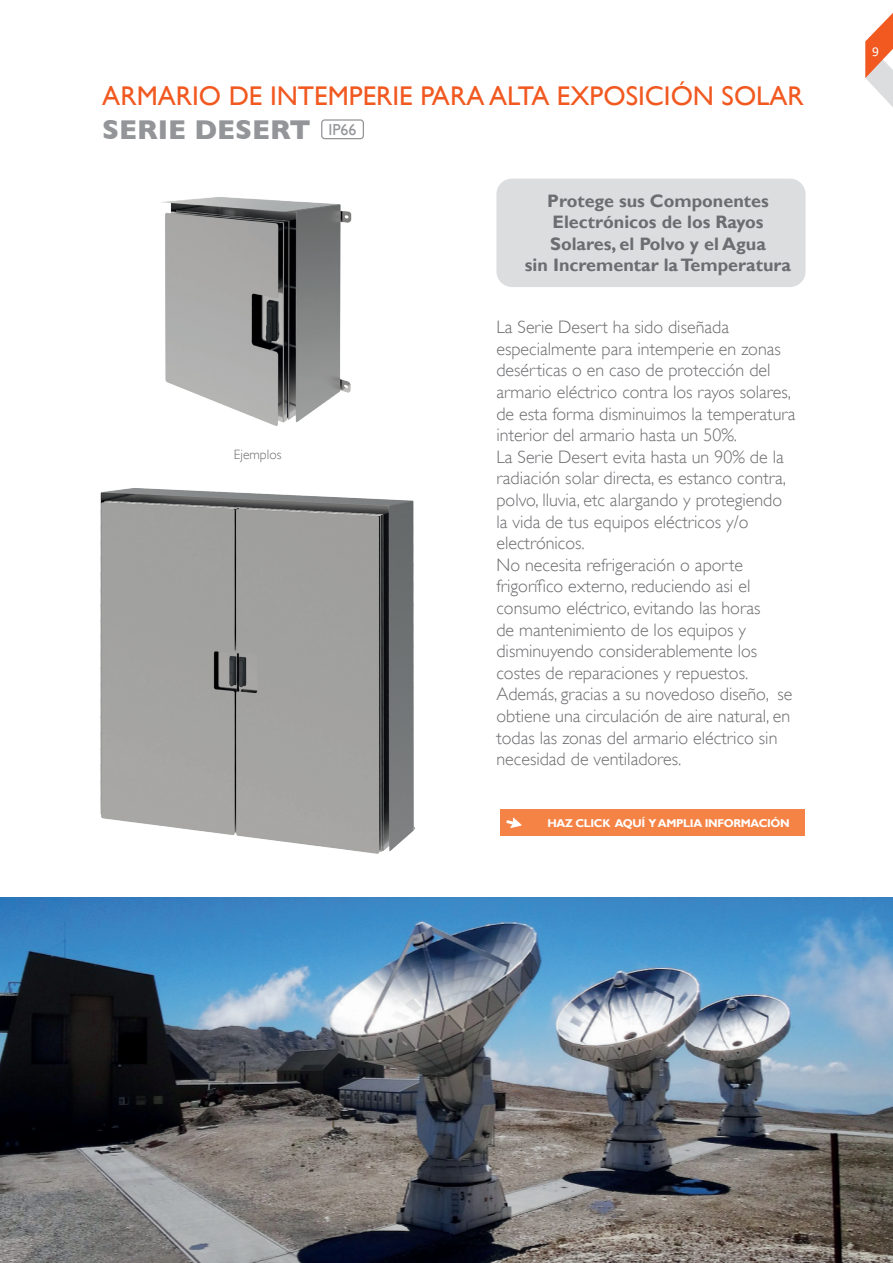
<style>
.page{position:relative;width:893px;height:1263px;background:#fff}
.page>*{position:absolute;margin:0;border:0;box-sizing:border-box;transform-origin:0 0}
.t1{font:700 27.75px "Gill Sans";color:#939598}
.t2{font:27px "Gill Sans";color:#f15921}
.t3{font:300 18px/21.6px "Gill Sans";color:#6c6d70}
.t4{font:700 18px/21.6px "Gill Sans";color:#6c6d70;text-align:center}
.t5{font:300 13.5px "Gill Sans";color:#6c6d70}
.t6{font:13.5px "Calibri";color:#fff}
.t7{font:700 11.4px "Gill Sans";letter-spacing:-.03em;color:#fff}
.s1{font-weight:400;font-size:15.9px}
</style>
<div class="page">
<svg style="left:865px;top:13px;width:28px;height:94px"></svg>
<div style="left:496px;top:179px;width:309px;height:108px;background:#dcdddf;border-radius:16px"></div>
<div style="left:500px;top:809px;width:305px;height:26px;background:#f58345"></div>
<svg style="left:506px;top:818px;width:16px;height:10px"></svg>
<img style="left:0;top:897px;width:893px;height:366px">
<img style="left:161px;top:197px;width:191px;height:229px">
<img style="left:100px;top:488px;width:315px;height:366px">
<div style="left:321px;top:119px;width:43px;height:20px;border:1px solid #939598;border-radius:3px"></div>
<h2 class="t2" style="left:102px;top:79px;width:703px">ARMARIO DE INTEMPERIE PARA ALTA EXPOSICIÓN SOLAR</h2>
<h1 class="t1" style="left:102px;top:113px;width:256px">SERIE DESERT <span class="s1">IP66</span></h1>
<p class="t5" style="left:234px;top:446px;width:49px">Ejemplos</p>
<p class="t4" style="left:525px;top:190px;width:268px">Protege sus Componentes<br>Electrónicos de los Rayos<br>Solares, el Polvo y el Agua<br>sin Incrementar la Temperatura</p>
<p class="t3" style="left:496px;top:316px;width:301px">La Serie Desert ha sido diseñada especialmente para intemperie en zonas desérticas o en caso de protección del armario eléctrico contra los rayos solares, de esta forma disminuimos la temperatura interior del armario hasta un 50%.<br>La Serie Desert evita hasta un 90% de la radiación solar directa, es estanco contra, polvo, lluvia, etc alargando y protegiendo la vida de tus equipos eléctricos y/o electrónicos.<br>No necesita refrigeración o aporte frigorífico externo, reduciendo asi el consumo eléctrico, evitando las horas<br>de mantenimiento de los equipos y disminuyendo considerablemente los costes de reparaciones y repuestos.<br>Además, gracias a su novedoso diseño, se obtiene una circulación de aire natural, en todas las zonas del armario eléctrico sin necesidad de ventiladores.</p>
<p class="t7" style="left:547px;top:816px;width:244px">HAZ CLICK AQUÍ Y AMPLIA INFORMACIÓN</p>
<p class="t6" style="left:872px;top:42px;width:8px">9</p>
</div>
